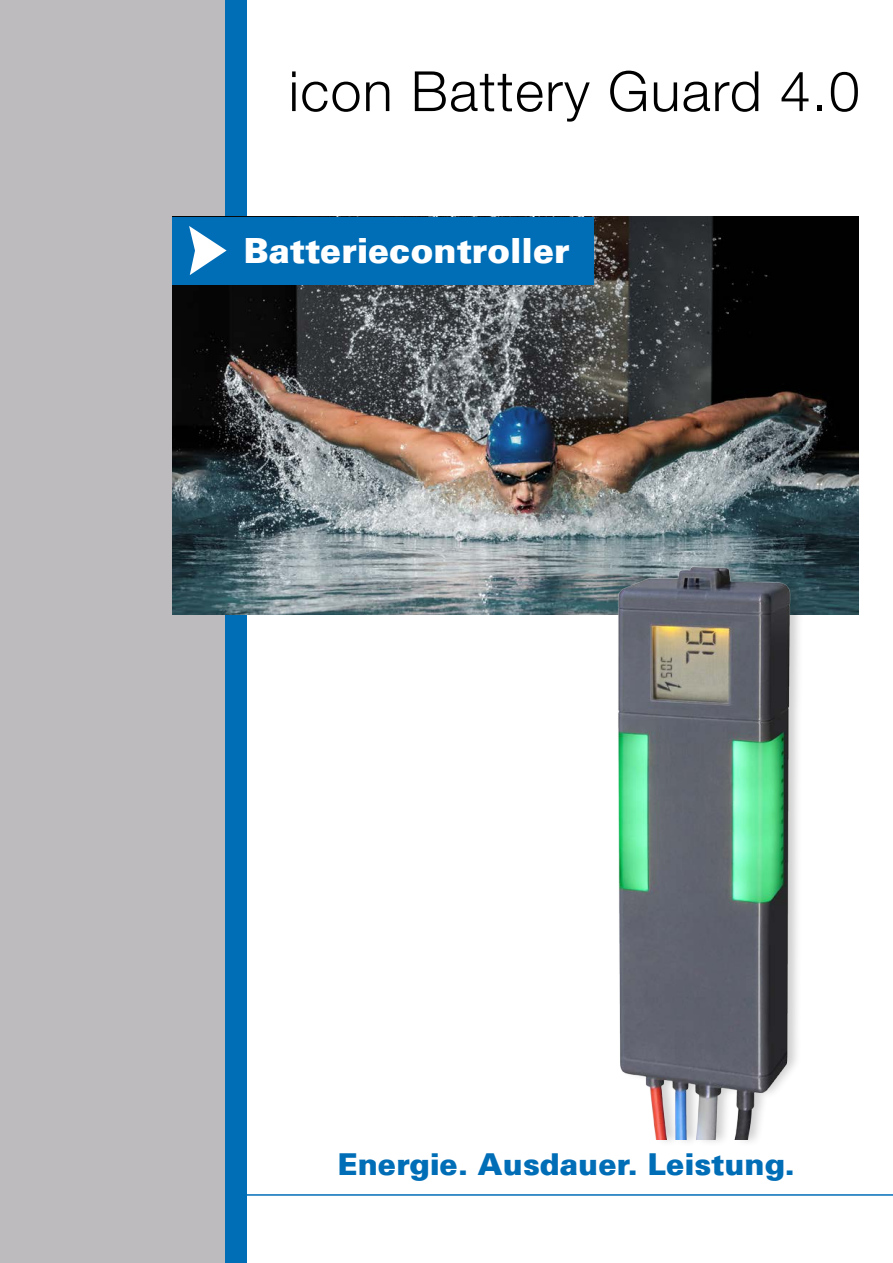
<style>
.page{position:relative;width:893px;height:1263px;background:#fff}
.page>*{position:absolute;margin:0;border:0;box-sizing:border-box;transform-origin:0 0}
.t1{font:300 55.5px "Helvetica Neue";letter-spacing:.025em;color:#000}
.t2{font:900 34.5px "Univers";color:#fff}
.t3{font:900 30px "Univers";color:#006db7}
</style>
<div class="page">
<hr style="left:0;top:1194px;width:893px;height:2px;background:#006db7">
<div style="left:0;top:0;width:225px;height:1263px;background:#bdbbbd"></div>
<div style="left:225px;top:0;width:22px;height:1263px;background:#006db7"></div>
<img style="left:172px;top:217px;width:686px;height:397px">
<div style="left:172px;top:217px;width:421px;height:67px;background:#006db7"></div>
<svg style="left:189px;top:226px;width:38px;height:49px"></svg>
<img style="left:557px;top:524px;width:288px;height:616px">
<h1 class="t1" style="left:289px;top:47px;width:573px">icon Battery Guard 4.0</h1>
<p class="t2" style="left:244px;top:228px;width:327px">Batteriecontroller</p>
<p class="t3" style="left:338px;top:1144px;width:458px">Energie. Ausdauer. Leistung.</p>
</div>
